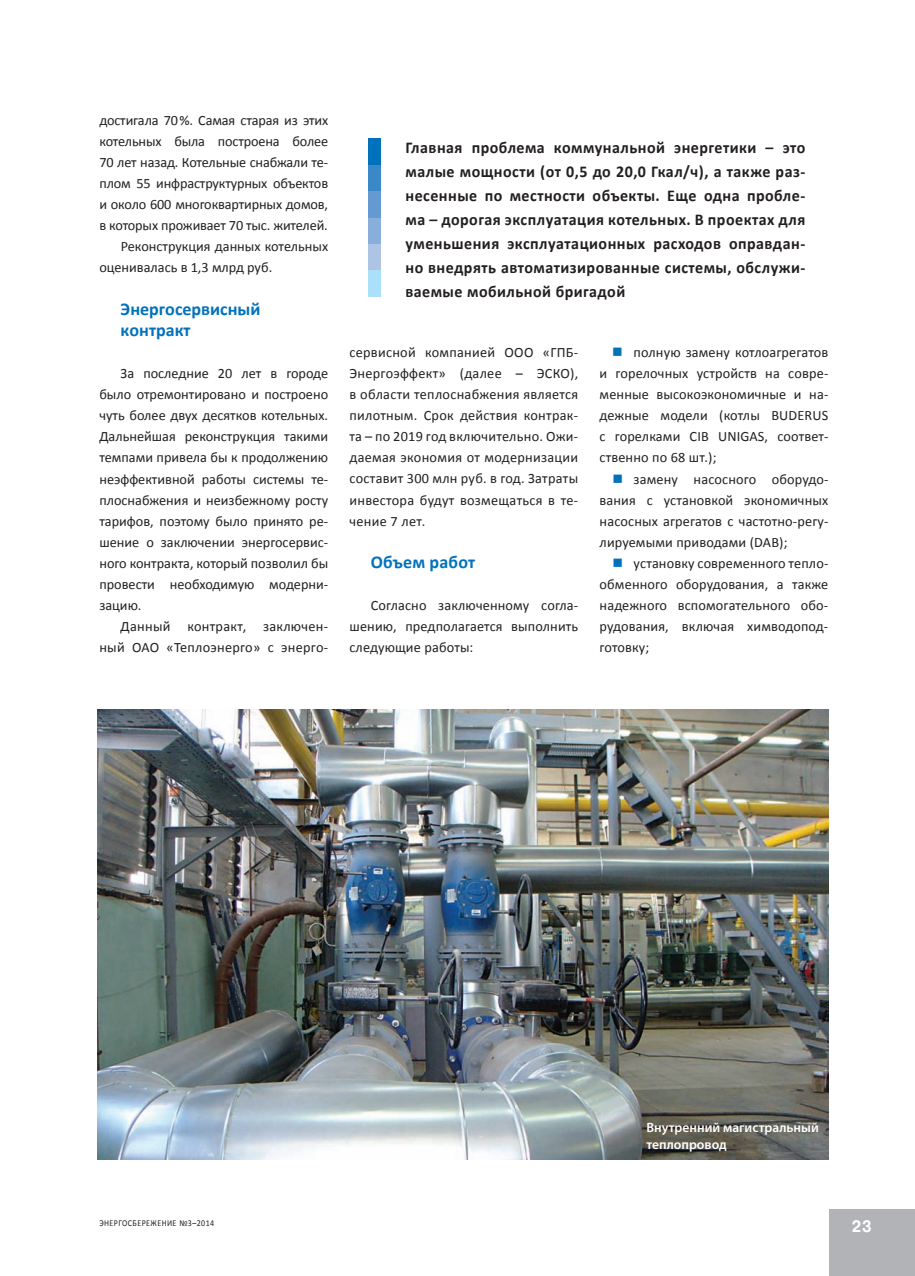
<style>
.page{position:relative;width:915px;height:1276px;background:#fff}
.page>*{position:absolute;margin:0;border:0;box-sizing:border-box;transform-origin:0 0}
.t1{font:700 18px/21.1px "Calibri";color:#0072bc}
.t2{font:700 16.5px/24px "Calibri";letter-spacing:.03em;color:#231f20;text-align:justify}
.t3{font:700 16.5px "Pragmatica C";color:#fff;scale:.89 1}
.t4{font:14.25px/21.1px "Calibri";color:#231f20;text-align:justify}
.t5{font:14.25px/21.1px "Calibri";letter-spacing:.02em;color:#231f20;text-align:right}
.t6{font:600 13.5px/16.2px "Myriad Pro";color:#fff}
.t7{font:9px "Calibri";letter-spacing:.05em;color:#231f20;scale:.89 1}
</style>
<div class="page">
<div style="left:829px;top:1209px;width:85px;height:67px;background:#b2b3b7"></div>
<img style="left:98px;top:710px;width:730px;height:450px">
<div style="left:368px;top:139px;width:13px;height:26px;background:#0072bc"></div>
<div style="left:368px;top:165px;width:13px;height:26px;background:#3b88c8"></div>
<div style="left:368px;top:191px;width:13px;height:27px;background:#6599d1"></div>
<div style="left:368px;top:218px;width:13px;height:26px;background:#88aedb"></div>
<div style="left:368px;top:244px;width:13px;height:27px;background:#adc4e5"></div>
<div style="left:368px;top:271px;width:13px;height:26px;background:#aae0f9"></div>
<p class="t4" style="left:99px;top:109px;width:230px">достигала 70%. Самая старая из этих</p>
<p class="t4" style="left:99px;top:130px;width:230px">котельных была построена более</p>
<p class="t4" style="left:99px;top:151px;width:230px">70 лет назад. Котельные снабжали те-</p>
<p class="t4" style="left:99px;top:172px;width:230px">плом 55 инфраструктурных объектов</p>
<p class="t4" style="left:99px;top:193px;width:230px">и около 600 многоквартирных домов,</p>
<p class="t4" style="left:99px;top:214px;width:230px">в которых проживает 70 тыс. жителей.</p>
<p class="t4" style="left:121px;top:235px;width:209px">Реконструкция данных котельных</p>
<p class="t4" style="left:99px;top:256px;width:174px">оценивалась в 1,3 млрд руб.</p>
<p class="t1" style="left:121px;top:297px;width:141px">Энергосервисный контракт</p>
<p class="t4" style="left:99px;top:362px;width:230px;text-indent:21px">За последние 20 лет в городе было отремонтировано и построено чуть более двух десятков котельных.<br>Дальнейшая реконструкция такими темпами привела бы к продолжению неэффективной работы системы те&shy;плоснабжения и неизбежному росту тарифов, поэтому было принято ре&shy;шение о заключении энергосервис&shy;ного контракта, который позволил бы провести необходимую модерни&shy;зацию.</p>
<p class="t5" style="left:99px;top:615px;width:230px">Данный контракт, заключен&shy;ный ОАО «Теплоэнерго» с энерго-</p>
<p class="t2" style="left:405px;top:135px;width:401px">Главная проблема коммунальной энергетики – это малые мощности (от 0,5 до 20,0 Гкал/ч), а также раз&shy;несенные по местности объекты. Еще одна пробле&shy;ма – дорогая эксплуатация котельных. В проектах для уменьшения эксплуатационных расходов оправдан&shy;но внедрять автоматизированные системы, обслужи&shy;ваемые мобильной бригадой</p>
<p class="t4" style="left:349px;top:341px;width:230px">сервисной компанией ООО «ГПБ-Энергоэффект» (далее – ЭСКО), в области теплоснабжения является пилотным. Срок действия контрак&shy;та – по 2019 год включительно. Ожи&shy;даемая экономия от модернизации составит 300 млн руб. в год. Затраты инвестора будут возмещаться в те&shy;чение 7 лет.</p>
<p class="t1" style="left:370px;top:550px;width:106px">Объем работ</p>
<p class="t4" style="left:349px;top:594px;width:230px;text-indent:21px">Согласно заключенному согла&shy;шению, предполагается выполнить следующие работы:</p>
<p class="t4" style="left:599px;top:341px;width:230px;text-indent:34px">полную замену котлоагрегатов и горелочных устройств на совре&shy;менные высокоэкономичные и на&shy;дежные модели (котлы BUDERUS с горелками CIB UNIGAS, соответ&shy;ственно по 68 шт.);</p>
<p class="t4" style="left:599px;top:467px;width:230px;text-indent:34px">замену насосного оборудо&shy;вания с установкой экономичных насосных агрегатов с частотно-регу&shy;лируемыми приводами (DAB);</p>
<p class="t4" style="left:599px;top:552px;width:230px;text-indent:34px">установку современного тепло&shy;обменного оборудования, а также надежного вспомогательного обо&shy;рудования, включая химводопод&shy;готовку;</p>
<p class="t6" style="left:646px;top:1119px;width:174px">Внутренний магистральный теплопровод</p>
<p class="t7" style="left:99px;top:1217px;width:130px">ЭНЕРГОСБЕРЕЖЕНИЕ №3–2014</p>
<p class="t3" style="left:851px;top:1217px;width:24px">23</p>
</div>
